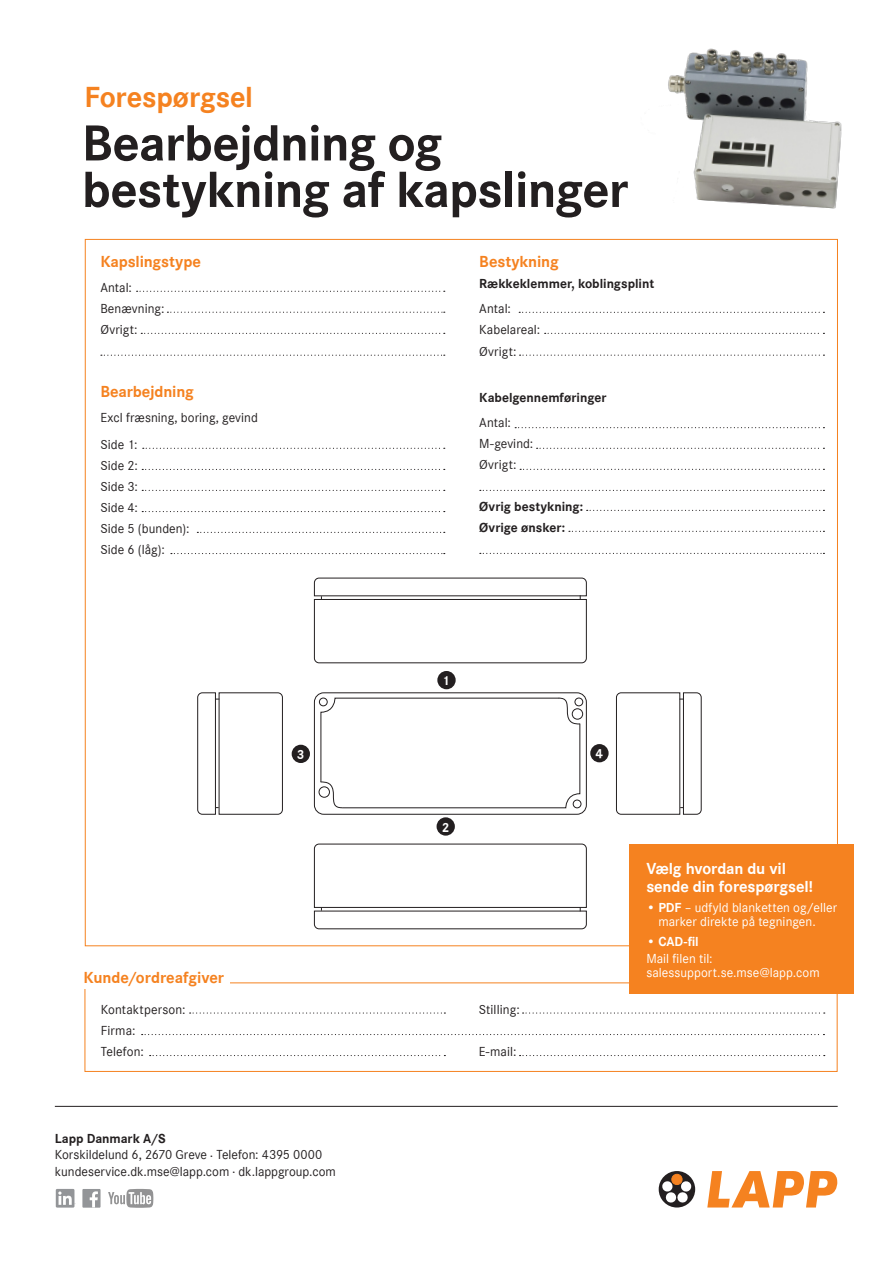
<style>
.page{position:relative;width:893px;height:1263px;background:#fff}
.page>*{position:absolute;margin:0;border:0;box-sizing:border-box;transform-origin:0 0}
._2023_Rubrik_product_brand_flyer{font:700 52.5px/46.5px "Corporate S";letter-spacing:-.015em;color:#231f20}
._2023_Brödtext_11_pkt_u_indrag{font:700 30px "Corporate S";letter-spacing:-.005em;color:#f58220}
.N_Brödtext_u_indrag{font:700 16.5px/18px "Corporate S";letter-spacing:-.01em;color:#fff}
.N_Brödtext_u_indrag-2{font:700 16.5px "Corporate S";letter-spacing:-.01em;color:#f58220}
._2023_Rubrik_11_p{font:700 16.5px "Corporate S";letter-spacing:-.005em;color:#f58220}
.N_Brödtext_u_indrag-3{font:13.5px/21px "Corporate S";letter-spacing:.005em;color:#231f20}
.N_Brödtext_u_indrag-4{font:13.5px/13.5px "Corporate S";letter-spacing:.005em;color:#fff}
.N_Brödtext_u_indrag-5{font:700 13.5px/21px "Corporate S";color:#231f20}
.N_Brödtext_u_indrag-6{font:700 13.5px "Corporate S";color:#fff}
.s1{font-weight:700}
</style>
<div class="page">
<svg style="left:707px;top:1171px;width:130px;height:36px"></svg>
<div style="left:659px;top:1171px;width:36px;height:36px;background:#231f20;border-radius:50%"></div>
<svg style="left:662px;top:1181px;width:30px;height:22px"></svg>
<div style="left:672px;top:1174px;width:10px;height:10px;background:#f58220;border-radius:50%"></div>
<div style="left:672px;top:1174px;width:10px;height:10px;border:1px solid #f58220;border-radius:50%"></div>
<hr style="left:55px;top:1106px;width:783px;height:1px;background:#231f20">
<img style="left:623px;top:48px;width:219px;height:198px">
<div style="left:85px;top:982px;width:752px;height:90px;border:1px solid #f58220"></div>
<div style="left:75px;top:970px;width:155px;height:18px;background:#fff"></div>
<svg style="left:190px;top:1012px;width:255px;height:1px"></svg>
<svg style="left:523px;top:1012px;width:302px;height:1px"></svg>
<svg style="left:520px;top:1055px;width:305px;height:1px"></svg>
<svg style="left:150px;top:1055px;width:295px;height:1px"></svg>
<svg style="left:142px;top:1034px;width:682px;height:1px"></svg>
<svg style="left:314px;top:577px;width:273px;height:86px"></svg>
<svg style="left:197px;top:692px;width:86px;height:123px"></svg>
<svg style="left:616px;top:692px;width:86px;height:123px"></svg>
<svg style="left:314px;top:843px;width:273px;height:86px"></svg>
<div style="left:314px;top:692px;width:273px;height:123px;border:1px solid #231f20;border-radius:9px"></div>
<svg style="left:320px;top:697px;width:261px;height:111px"></svg>
<div style="left:319px;top:786px;width:11px;height:12px;border:1px solid #231f20;border-radius:50%"></div>
<div style="left:572px;top:708px;width:11px;height:11px;border:1px solid #231f20;border-radius:50%"></div>
<div style="left:575px;top:698px;width:8px;height:8px;border:1px solid #231f20;border-radius:50%"></div>
<div style="left:573px;top:800px;width:8px;height:8px;border:1px solid #231f20;border-radius:50%"></div>
<div style="left:319px;top:698px;width:9px;height:8px;border:1px solid #231f20;border-radius:50%"></div>
<div style="left:292px;top:745px;width:18px;height:18px;background:#231f20;border-radius:50%"></div>
<div style="left:437px;top:671px;width:19px;height:18px;background:#231f20;border-radius:50%"></div>
<div style="left:437px;top:817px;width:18px;height:19px;background:#231f20;border-radius:50%"></div>
<div style="left:590px;top:744px;width:19px;height:18px;background:#231f20;border-radius:50%"></div>
<svg style="left:137px;top:291px;width:308px;height:1px"></svg>
<svg style="left:519px;top:312px;width:305px;height:1px"></svg>
<svg style="left:545px;top:333px;width:279px;height:1px"></svg>
<svg style="left:520px;top:355px;width:304px;height:1px"></svg>
<svg style="left:167px;top:312px;width:278px;height:1px"></svg>
<svg style="left:141px;top:333px;width:304px;height:1px"></svg>
<svg style="left:101px;top:355px;width:344px;height:1px"></svg>
<svg style="left:143px;top:448px;width:302px;height:1px"></svg>
<svg style="left:537px;top:448px;width:287px;height:1px"></svg>
<svg style="left:520px;top:469px;width:304px;height:1px"></svg>
<svg style="left:480px;top:490px;width:344px;height:1px"></svg>
<svg style="left:480px;top:553px;width:344px;height:1px"></svg>
<svg style="left:587px;top:510px;width:237px;height:1px"></svg>
<svg style="left:569px;top:531px;width:255px;height:1px"></svg>
<svg style="left:142px;top:469px;width:303px;height:1px"></svg>
<svg style="left:142px;top:490px;width:303px;height:1px"></svg>
<svg style="left:142px;top:511px;width:303px;height:1px"></svg>
<svg style="left:197px;top:532px;width:248px;height:1px"></svg>
<svg style="left:171px;top:553px;width:274px;height:1px"></svg>
<svg style="left:515px;top:427px;width:309px;height:1px"></svg>
<div style="left:629px;top:844px;width:225px;height:150px;background:#f58220"></div>
<div style="left:56px;top:1189px;width:18px;height:18px;background:#939598"></div>
<svg style="left:58px;top:1191px;width:14px;height:14px"></svg>
<svg style="left:108px;top:1189px;width:45px;height:19px"></svg>
<div style="left:82px;top:1189px;width:19px;height:19px;background:#939598"></div>
<svg style="left:90px;top:1191px;width:8px;height:17px"></svg>
<p class="_2023_Brödtext_11_pkt_u_indrag" style="left:85px;top:76px;width:170px">Forespørgsel</p>
<p class="_2023_Rubrik_product_brand_flyer" style="left:82px;top:118px;width:548px">Bearbejdning og bestykning af kapslinger</p>
<p class="N_Brödtext_u_indrag-2" style="left:100px;top:250px;width:102px">Kapslingstype</p>
<p class="N_Brödtext_u_indrag-3" style="left:100px;top:276px;width:33px">Antal:</p>
<p class="N_Brödtext_u_indrag-3" style="left:100px;top:297px;width:66px">Benævning:</p>
<p class="N_Brödtext_u_indrag-3" style="left:100px;top:318px;width:39px">Øvrigt:</p>
<p class="N_Brödtext_u_indrag-2" style="left:100px;top:380px;width:95px">Bearbejdning</p>
<p class="N_Brödtext_u_indrag-3" style="left:100px;top:407px;width:159px">Excl fræsning, boring, gevind</p>
<p class="N_Brödtext_u_indrag-3" style="left:100px;top:433px;width:39px">Side 1:</p>
<p class="N_Brödtext_u_indrag-3" style="left:100px;top:454px;width:39px">Side 2:</p>
<p class="N_Brödtext_u_indrag-3" style="left:100px;top:475px;width:39px">Side 3:</p>
<p class="N_Brödtext_u_indrag-3" style="left:100px;top:496px;width:39px">Side 4:</p>
<p class="N_Brödtext_u_indrag-3" style="left:100px;top:517px;width:91px">Side 5 (bunden):</p>
<p class="N_Brödtext_u_indrag-3" style="left:100px;top:538px;width:66px">Side 6 (låg):</p>
<p class="N_Brödtext_u_indrag-6" style="left:297px;top:745px;width:9px">3</p>
<p class="N_Brödtext_u_indrag-2" style="left:479px;top:250px;width:81px">Bestykning</p>
<p class="N_Brödtext_u_indrag-5" style="left:479px;top:272px;width:176px">Rækkeklemmer, koblingsplint</p>
<p class="N_Brödtext_u_indrag-3" style="left:479px;top:298px;width:33px">Antal:</p>
<p class="N_Brödtext_u_indrag-3" style="left:479px;top:319px;width:62px">Kabelareal:<br>Øvrigt:</p>
<p class="N_Brödtext_u_indrag-5" style="left:479px;top:386px;width:129px">Kabelgennemføringer</p>
<p class="N_Brödtext_u_indrag-3" style="left:479px;top:412px;width:56px">Antal:<br>M-gevind:<br>Øvrigt:</p>
<p class="N_Brödtext_u_indrag-5" style="left:479px;top:496px;width:105px">Øvrig bestykning:<br>Øvrige ønsker:</p>
<p class="N_Brödtext_u_indrag-6" style="left:442px;top:671px;width:9px">1</p>
<p class="N_Brödtext_u_indrag-6" style="left:442px;top:818px;width:9px">2</p>
<p class="N_Brödtext_u_indrag-6" style="left:596px;top:744px;width:9px">4</p>
<p class="_2023_Rubrik_11_p" style="left:84px;top:966px;width:142px">Kunde/ordreafgiver</p>
<p class="N_Brödtext_u_indrag-3" style="left:101px;top:998px;width:86px">Kontaktperson:</p>
<p class="N_Brödtext_u_indrag-3" style="left:479px;top:998px;width:43px">Stilling:</p>
<p class="N_Brödtext_u_indrag-3" style="left:101px;top:1019px;width:36px">Firma:</p>
<p class="N_Brödtext_u_indrag-3" style="left:101px;top:1040px;width:45px">Telefon:</p>
<p class="N_Brödtext_u_indrag-3" style="left:479px;top:1040px;width:39px">E-mail:</p>
<p class="N_Brödtext_u_indrag-5" style="left:55px;top:1127px;width:112px">Lapp Danmark A/S</p>
<p class="N_Brödtext_u_indrag-3" style="left:55px;top:1144px;width:269px">Korskildelund 6, 2670 Greve . Telefon: 4395 0000</p>
<p class="N_Brödtext_u_indrag-3" style="left:55px;top:1160px;width:283px">kundeservice.dk.mse@lapp.com . dk.lappgroup.com</p>
<p class="N_Brödtext_u_indrag" style="left:646px;top:859px;width:168px">Vælg hvordan du vil sende din forespørgsel!</p>
<p class="N_Brödtext_u_indrag-4" style="left:658px;top:900px;width:180px;text-indent:-12px"><span class="s1">• PDF</span> – udfyld blanketten og/eller marker direkte på tegningen.</p>
<p class="N_Brödtext_u_indrag-6" style="left:646px;top:932px;width:54px">• CAD-fil</p>
<p class="N_Brödtext_u_indrag-4" style="left:646px;top:952px;width:175px">Mail filen til: salessupport.se.mse@lapp.com</p>
</div>
